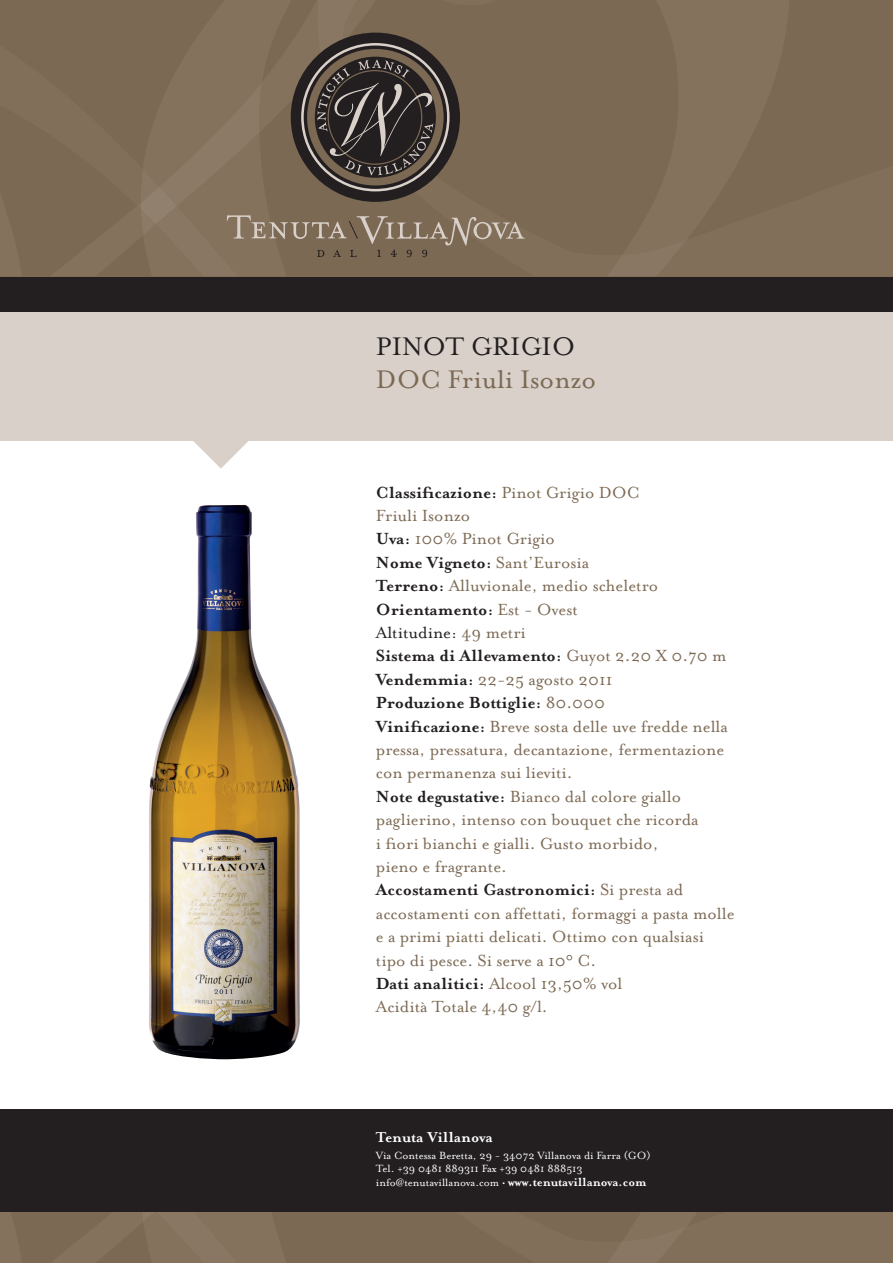
<style>
.page{position:relative;width:893px;height:1263px;background:#fff}
.page>*{position:absolute;margin:0;border:0;box-sizing:border-box;transform-origin:0 0}
.t1{font:29.25px "Mrs Eaves Roman";color:#7c6954}
.t2{font:29.25px "Mrs Eaves Roman";color:#231f20}
.t3{font:18.6px/23.4px "Mrs Eaves Roman";color:#7c6954}
.t4{font:700 18.6px "Mrs Eaves";color:#231f20}
.t5{font:18.6px "Mrs Eaves Roman";color:#231f20}
.t6{font:700 16.5px "Mrs Eaves";color:#fff}
.t7{font:12px/13.5px "Mrs Eaves Roman";color:#fff}
.s1{font-family:"Mrs Eaves Roman";font-weight:400;color:#7c6954}
.s2{font-family:"Mrs Eaves";font-weight:700;color:#231f20}
.s3{color:#7c6954}
.s4{font-family:"Mrs Eaves";font-weight:700;font-size:13.5px}
</style>
<div class="page">
<img style="left:149px;top:505px;width:151px;height:554px">
<div style="left:0;top:1118px;width:893px;height:145px;background:#7c6954"></div>
<svg style="left:607px;top:1227px;width:79px;height:36px"></svg>
<div style="left:142px;top:1212px;width:95px;height:51px;background:#84725d"></div>
<div style="left:0;top:276px;width:893px;height:47px;background:#231f20"></div>
<div style="left:0;top:1110px;width:893px;height:102px;background:#231f20"></div>
<div style="left:0;top:313px;width:893px;height:128px;background:#d8d0c9"></div>
<svg style="left:193px;top:441px;width:55px;height:28px"></svg>
<div style="left:525px;top:0;width:82px;height:276px;background:#7c6954"></div>
<svg style="left:607px;top:0;width:286px;height:276px;background:#7f6c57"></svg>
<svg style="left:0;top:0;width:525px;height:276px;background:#776754"></svg>
<h1 class="t2" style="left:376px;top:331px;width:201px">PINOT GRIGIO</h1>
<h1 class="t1" style="left:376px;top:364px;width:222px">DOC Friuli Isonzo</h1>
<p class="t4" style="left:376px;top:481px;width:265px">Classificazione: <span class="s1">Pinot Grigio DOC</span></p>
<p class="t3" style="left:376px;top:504px;width:181px">Friuli Isonzo<br><span class="s2">Uva:</span> 100% Pinot Grigio</p>
<p class="t4" style="left:376px;top:551px;width:215px">Nome Vigneto: <span class="s1">Sant’Eurosia</span></p>
<p class="t3" style="left:376px;top:574px;width:284px"><span class="s2">Terreno:</span> Alluvionale, medio scheletro</p>
<p class="t4" style="left:376px;top:598px;width:203px">Orientamento: <span class="s1">Est - Ovest</span></p>
<p class="t5" style="left:376px;top:622px;width:152px">Altitudine: <span class="s3">49 metri</span></p>
<p class="t4" style="left:376px;top:645px;width:352px">Sistema di Allevamento: <span class="s1">Guyot 2.20 X 0.70 m</span></p>
<p class="t3" style="left:376px;top:668px;width:238px"><span class="s2">Vendemmia:</span> 22-25 agosto 2011</p>
<p class="t4" style="left:376px;top:692px;width:231px">Produzione Bottiglie: <span class="s1">80.000</span></p>
<p class="t3" style="left:376px;top:714px;width:354px"><span class="s2">Vinificazione:</span> Breve sosta delle uve fredde nella pressa, pressatura, decantazione, fermentazione con permanenza sui lieviti.<br><span class="s2">Note degustative:</span> Bianco dal colore giallo paglierino, intenso con bouquet che ricorda<br>i fiori bianchi e gialli. Gusto morbido,<br>pieno e fragrante.</p>
<p class="t4" style="left:376px;top:879px;width:309px">Accostamenti Gastronomici: <span class="s1">Si presta ad</span></p>
<p class="t3" style="left:376px;top:902px;width:360px">accostamenti con affettati, formaggi a pasta molle e a primi piatti delicati. Ottimo con qualsiasi tipo di pesce. Si serve a 10° C.<br><span class="s2">Dati analitici:</span> Alcool 13,50% vol<br>Acidità Totale 4,40 g/l.</p>
<p class="t6" style="left:376px;top:1128px;width:118px">Tenuta Villanova</p>
<p class="t7" style="left:376px;top:1149px;width:276px">Via Contessa Beretta, 29 - 34072 Villanova di Farra (GO)<br>Tel. +39 0481 889311 Fax +39 0481 888513 info@tenutavillanova.com • <span class="s4">www.tenutavillanova.com</span></p>
</div>
